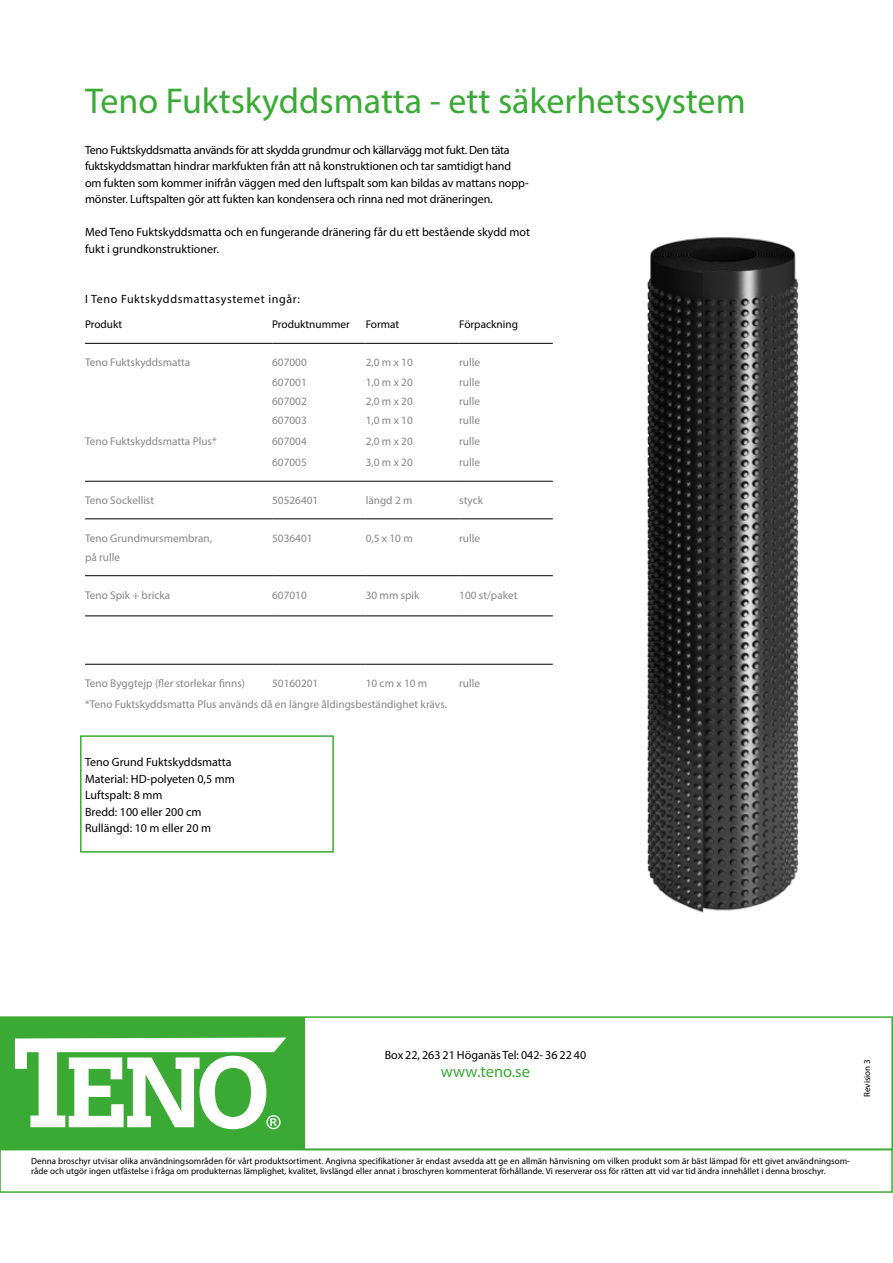
<style>
.page{position:relative;width:893px;height:1263px;background:#fff}
.page>*{position:absolute;margin:0;border:0;box-sizing:border-box;transform-origin:0 0}
.t1{font:36px "Myriad Pro";color:#3aaa35}
.t2{font:16.5px "Myriad Pro";color:#3aaa35}
.t3{font:12px/16.5px "Myriad Pro";letter-spacing:-.01em;color:#000}
.t4{font:12px "Myriad Pro";letter-spacing:.05em;color:#000}
.t5{font:11.25px/19.2px "Myriad Pro";color:#878787;text-align:justify}
.t6{font:11.25px "Myriad Pro";color:#000}
.t7{font:9px/10.5px "Myriad Pro";color:#000}
</style>
<div class="page">
<svg style="left:0;top:1016px;width:893px;height:132px"></svg>
<img style="left:647px;top:237px;width:152px;height:676px">
<hr style="left:85px;top:343px;width:187px;height:1px;background:#000">
<hr style="left:272px;top:343px;width:94px;height:1px;background:#000">
<hr style="left:366px;top:343px;width:93px;height:1px;background:#000">
<hr style="left:459px;top:343px;width:94px;height:1px;background:#000">
<hr style="left:85px;top:481px;width:187px;height:1px;background:#000">
<hr style="left:272px;top:481px;width:94px;height:1px;background:#000">
<hr style="left:366px;top:481px;width:93px;height:1px;background:#000">
<hr style="left:459px;top:481px;width:94px;height:1px;background:#000">
<hr style="left:85px;top:519px;width:187px;height:1px;background:#000">
<hr style="left:272px;top:519px;width:94px;height:1px;background:#000">
<hr style="left:366px;top:519px;width:93px;height:1px;background:#000">
<hr style="left:459px;top:519px;width:94px;height:1px;background:#000">
<hr style="left:85px;top:575px;width:187px;height:1px;background:#000">
<hr style="left:272px;top:575px;width:94px;height:1px;background:#000">
<hr style="left:366px;top:575px;width:93px;height:1px;background:#000">
<hr style="left:459px;top:575px;width:94px;height:1px;background:#000">
<hr style="left:85px;top:616px;width:187px;height:1px;background:#000">
<hr style="left:272px;top:616px;width:94px;height:1px;background:#000">
<hr style="left:366px;top:616px;width:93px;height:1px;background:#000">
<hr style="left:459px;top:616px;width:94px;height:1px;background:#000">
<hr style="left:85px;top:664px;width:187px;height:1px;background:#000">
<hr style="left:272px;top:664px;width:94px;height:1px;background:#000">
<hr style="left:366px;top:664px;width:93px;height:1px;background:#000">
<hr style="left:459px;top:664px;width:94px;height:1px;background:#000">
<div style="left:310px;top:1045px;width:350px;height:102px;background:#fff"></div>
<div style="left:80px;top:735px;width:254px;height:118px;border:2px solid #3aaa35"></div>
<div style="left:0;top:1148px;width:893px;height:45px;border:2px solid #3aaa35"></div>
<h1 class="t1" style="left:85px;top:78px;width:662px">Teno Fuktskyddsmatta - ett säkerhetssystem</h1>
<p class="t3" style="left:85px;top:141px;width:445px">Teno Fuktskyddsmatta används för att skydda grundmur och källarvägg mot fukt. Den täta fuktskyddsmattan hindrar markfukten från att nå konstruktionen och tar samtidigt hand om fukten som kommer inifrån väggen med den luftspalt som kan bildas av mattans nopp&shy;mönster. Luftspalten gör att fukten kan kondensera och rinna ned mot dräneringen.</p>
<p class="t3" style="left:85px;top:224px;width:447px">Med Teno Fuktskyddsmatta och en fungerande dränering får du ett bestående skydd mot fukt i grundkonstruktioner.</p>
<p class="t4" style="left:85px;top:291px;width:216px">I Teno Fuktskyddsmattasystemet ingår:</p>
<p class="t6" style="left:85px;top:318px;width:39px">Produkt</p>
<p class="t6" style="left:272px;top:318px;width:79px">Produktnummer</p>
<p class="t6" style="left:366px;top:318px;width:35px">Format</p>
<p class="t6" style="left:459px;top:318px;width:60px">Förpackning</p>
<p class="t5" style="left:85px;top:353px;width:107px">Teno Fuktskyddsmatta</p>
<p class="t5" style="left:272px;top:353px;width:36px">607000<br>607001<br>607002<br>607003</p>
<p class="t5" style="left:366px;top:353px;width:49px">2,0 m x 10<br>1,0 m x 20<br>2,0 m x 20<br>1,0 m x 10</p>
<p class="t5" style="left:459px;top:353px;width:22px">rulle rulle rulle rulle</p>
<p class="t5" style="left:85px;top:431px;width:133px">Teno Fuktskyddsmatta Plus*</p>
<p class="t5" style="left:272px;top:431px;width:36px">607004</p>
<p class="t5" style="left:366px;top:431px;width:49px">2,0 m x 20</p>
<p class="t5" style="left:459px;top:431px;width:22px">rulle</p>
<p class="t5" style="left:272px;top:452px;width:36px">607005</p>
<p class="t5" style="left:366px;top:452px;width:49px">3,0 m x 20</p>
<p class="t5" style="left:459px;top:452px;width:22px">rulle</p>
<p class="t5" style="left:85px;top:491px;width:71px">Teno Sockellist</p>
<p class="t5" style="left:272px;top:491px;width:48px">50526401</p>
<p class="t5" style="left:366px;top:491px;width:48px">längd 2 m</p>
<p class="t5" style="left:459px;top:491px;width:25px">styck</p>
<p class="t5" style="left:85px;top:528px;width:129px">Teno Grundmursmembran, på rulle</p>
<p class="t5" style="left:272px;top:528px;width:42px">5036401</p>
<p class="t5" style="left:366px;top:528px;width:49px">0,5 x 10 m</p>
<p class="t5" style="left:459px;top:528px;width:22px">rulle</p>
<p class="t5" style="left:85px;top:585px;width:87px">Teno Spik + bricka</p>
<p class="t5" style="left:272px;top:585px;width:36px">607010</p>
<p class="t5" style="left:366px;top:585px;width:55px">30 mm spik</p>
<p class="t5" style="left:459px;top:585px;width:60px">100 st/paket</p>
<p class="t5" style="left:85px;top:674px;width:162px">Teno Byggtejp (fler storlekar finns)</p>
<p class="t5" style="left:272px;top:674px;width:48px">50160201</p>
<p class="t5" style="left:366px;top:674px;width:63px">10 cm x 10 m</p>
<p class="t5" style="left:459px;top:674px;width:22px">rulle</p>
<p class="t5" style="left:85px;top:694px;width:363px">*Teno Fuktskyddsmatta Plus används då en längre åldingsbeständighet krävs.</p>
<p class="t3" style="left:85px;top:754px;width:151px">Teno Grund Fuktskyddsmatta<br>Material: HD-polyeten 0,5 mm<br>Luftspalt: 8 mm<br>Bredd: 100 eller 200 cm<br>Rullängd: 10 m eller 20 m</p>
<p class="t3" style="left:385px;top:1047px;width:203px">Box 22, 263 21 Höganäs Tel: 042- 36 22 40</p>
<h2 class="t2" style="left:441px;top:1062px;width:91px">www.teno.se</h2>
<p class="t7" style="left:862px;top:1097px;width:39px;rotate:-90deg">Revision 3</p>
<p class="t7" style="left:31px;top:1155px;width:820px">Denna broschyr utvisar olika användningsområden för vårt produktsortiment. Angivna specifikationer är endast avsedda att ge en allmän hänvisning om vilken produkt som är bäst lämpad för ett givet användningsom&shy;råde och utgör ingen utfästelse i fråga om produkternas lämplighet, kvalitet, livslängd eller annat i broschyren kommenterat förhållande. Vi reserverar oss för rätten att vid var tid ändra innehållet i denna broschyr.</p>
</div>
